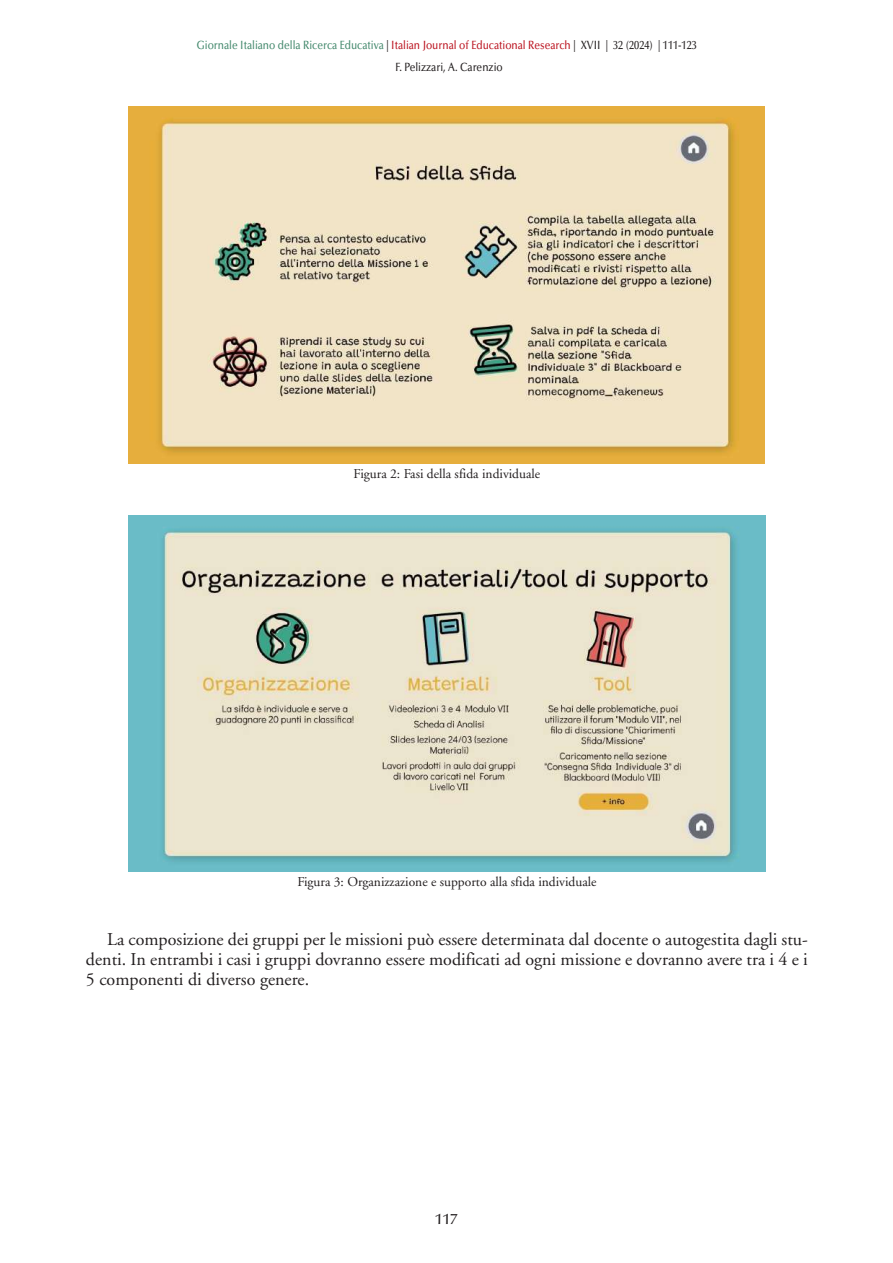
<style>
.page{position:relative;width:893px;height:1263px;background:#fff}
.page>*{position:absolute;margin:0;border:0;box-sizing:border-box;transform-origin:0 0}
.t1{font:18px/20.1px "Adobe Garamond";color:#231f20;text-align:justify}
.t2{font:500 15px "Optima";color:#231f20}
.t3{font:13.5px "Adobe Garamond";color:#231f20}
.t4{font:500 12px/22.2px "Optima";color:#231f20;text-align:center;scale:.85 1}
.s1{color:#44896d}
.s2{color:#bb1420}
</style>
<div class="page">
<img style="left:128px;top:106px;width:636px;height:357px">
<img style="left:129px;top:516px;width:637px;height:355px">
<p class="t4" style="left:197px;top:35px;width:590px"><span class="s1">Giornale Italiano della Ricerca Educativa</span> | <span class="s2">Italian Journal of Educational Research</span> | XVII | 32 (2024) | 111-123<br>F. Pelizzari, A. Carenzio</p>
<p class="t3" style="left:354px;top:469px;width:188px">Figura 2: Fasi della sfida individuale</p>
<p class="t3" style="left:297px;top:876px;width:301px">Figura 3: Organizzazione e supporto alla sfida individuale</p>
<p class="t1" style="left:86px;top:931px;width:723px;text-indent:21px">La composizione dei gruppi per le missioni può essere determinata dal docente o autogestita dagli stu&shy;denti. In entrambi i casi i gruppi dovranno essere modificati ad ogni missione e dovranno avere tra i 4 e i 5 componenti di diverso genere.</p>
<p class="t2" style="left:435px;top:1213px;width:24px">117</p>
</div>
